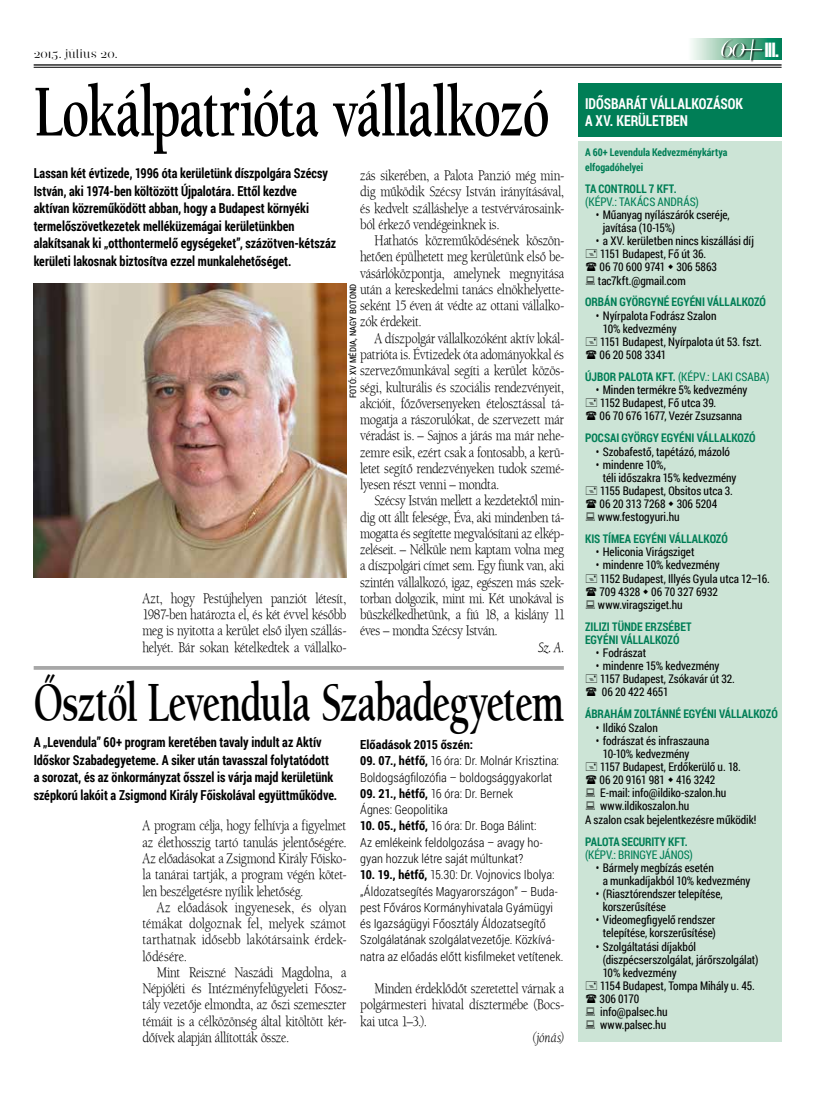
<style>
.page{position:relative;width:833px;height:1099px;background:#fff}
.page>*{position:absolute;margin:0;border:0;box-sizing:border-box;transform-origin:0 0}
.t1{font:75px "Berkeley PFL";letter-spacing:-.01em;color:#000;scale:.7 1}
.t2{font:56.25px "Berkeley PFL";letter-spacing:-.01em;color:#000;scale:.7 1}
.t3{font:700 20px "Roboto Condensed";color:#fff}
.t4{font:15px/16.2px "Berkeley Bk PFL";letter-spacing:.005em;color:#000;text-align:justify;scale:.85 1}
.t5{font:700 15px/17.5px "Roboto Condensed";color:#fff;scale:.9 1}
.t6{font:italic 15px "Berkeley Bk PFL";letter-spacing:.005em;color:#000;scale:.85 1}
.t7{font:700 13.75px/17.5px "Roboto Condensed";color:#000;scale:.9 1}
.t8{font:300 12.5px/16.2px "Roboto Condensed";color:#000}
.t9{font:700 12.5px "Roboto Condensed";letter-spacing:-.005em;color:#000}
.t10{font:12.5px "Narziss Drops";letter-spacing:.04em;color:#000}
.t11{font:11.88px/13.1px "Roboto Condensed";letter-spacing:-.005em;color:#000;scale:.95 1}
.t12{font:700 11.88px/13.1px "Roboto Condensed";color:#007e56;scale:.95 1}
.t13{font:11.88px "Roboto Condensed";letter-spacing:.005em;color:#007e56;scale:.95 1}
.t14{font:11.88px "Roboto Condensed";letter-spacing:-.015em;color:#007e56;scale:.95 1}
.t15{font:11.88px "Roboto Condensed";letter-spacing:-.025em;color:#000;scale:.95 1}
.t16{font:700 10.62px/15px "Roboto Condensed";letter-spacing:.005em;color:#007e56;scale:.95 1}
.t17{font:8.75px "Roboto Condensed";letter-spacing:.02em;color:#000}
.s1{font-weight:700}
</style>
<div class="page">
<svg style="left:691px;top:39px;width:90px;height:21px"></svg>
<hr style="left:34px;top:64px;width:747px;height:2px;background:#000">
<hr style="left:34px;top:67px;width:747px;height:1px;background:#000">
<div style="left:721px;top:39px;width:44px;height:24px;background:#000;opacity:.75"></div>
<svg style="left:720px;top:39px;width:43px;height:21px"></svg>
<div style="left:578px;top:141px;width:203px;height:900px;background:#cce4d6"></div>
<div style="left:578px;top:83px;width:203px;height:53px;background:#007e56"></div>
<hr style="left:34px;top:666px;width:530px;height:3px;background:#a7a7a7">
<img style="left:34px;top:284px;width:312px;height:293px">
<p class="t10" style="left:34px;top:47px;width:85px">2015. július 20.</p>
<h3 class="t3" style="left:764px;top:36px;width:17px">III.</h3>
<h1 class="t1" style="left:34px;top:67px;width:737px">Lokálpatrióta vállalkozó</h1>
<p class="t7" style="left:34px;top:164px;width:338px">Lassan két évtizede, 1996 óta kerületünk díszpolgára Szécsy István, aki 1974-ben költözött Újpalotára. Ettől kezdve aktívan közreműködött abban, hogy a Budapest környéki termelőszövetkezetek melléküzemágai kerületünkben alakítsanak ki „otthontermelő egységeket”, százötven-kétszáz kerületi lakosnak biztosítva ezzel munkalehetőséget.</p>
<p class="t4" style="left:360px;top:168px;width:241px">zás sikerében, a Palota Panzió még min&shy;dig működik Szécsy István irányításával, és kedvelt szálláshelye a testvérvárosaink&shy;ból érkező vendégeinknek is.</p>
<p class="t4" style="left:360px;top:233px;width:241px;text-indent:14px">Hathatós közreműködésének köszön&shy;hetően épülhetett meg kerületünk első be&shy;vásárlóközpontja, amelynek megnyitása után a kereskedelmi tanács elnökhelyette&shy;seként 15 éven át védte az ottani vállalko&shy;zók érdekeit.</p>
<p class="t4" style="left:360px;top:330px;width:241px;text-indent:14px">A díszpolgár vállalkozóként aktív lokál&shy;patrióta is. Évtizedek óta adományokkal és szervezőmunkával segíti a kerület közös&shy;ségi, kulturális és szociális rendezvényeit, akcióit, főzőversenyeken ételosztással tá&shy;mogatja a rászorulókat, de szervezett már véradást is. – Sajnos a járás ma már nehe&shy;zemre esik, ezért csak a fontosabb, a kerü&shy;letet segítő rendezvényeken tudok szemé&shy;lyesen részt venni – mondta.</p>
<p class="t4" style="left:360px;top:493px;width:241px;text-indent:14px">Szécsy István mellett a kezdetektől min&shy;dig ott állt felesége, Éva, aki mindenben tá&shy;mogatta és segítette megvalósítani az elkép&shy;zeléseit. – Nélküle nem kaptam volna meg a díszpolgári címet sem. Egy fiunk van, aki szintén vállalkozó, igaz, egészen más szek&shy;torban dolgozik, mint mi. Két unokával is büszkélkedhetünk, a fiú 18, a kislány 11 éves – mondta Szécsy István.</p>
<p class="t6" style="left:538px;top:638px;width:32px">Sz. A.</p>
<p class="t17" style="left:347px;top:398px;width:115px;rotate:-90deg">Fotó: xv média, Nagy botond</p>
<p class="t4" style="left:142px;top:590px;width:241px">Azt, hogy Pestújhelyen panziót létesít, 1987-ben határozta el, és két évvel később meg is nyitotta a kerület első ilyen szállás&shy;helyét. Bár sokan kételkedtek a vállalko-</p>
<h2 class="t2" style="left:34px;top:669px;width:759px">Ősztől Levendula Szabadegyetem</h2>
<p class="t7" style="left:34px;top:733px;width:339px">A „Levendula” 60+ program keretében tavaly indult az Aktív Időskor Szabadegyeteme. A siker után tavasszal folytatódott a sorozat, és az önkormányzat ősszel is várja majd kerületünk szépkorú lakóit a Zsigmond Király Főiskolával együttműködve.</p>
<p class="t9" style="left:360px;top:736px;width:114px">Előadások 2015 őszén:</p>
<p class="t8" style="left:360px;top:752px;width:200px"><span class="s1">09. 07., hétfő,</span> 16 óra: Dr. Molnár Krisztina:<br>Boldogságfilozófia – boldogsággyakorlat</p>
<p class="t8" style="left:360px;top:785px;width:154px"><span class="s1">09. 21., hétfő,</span> 16 óra: Dr. Bernek<br>Ágnes: Geopolitika</p>
<p class="t8" style="left:360px;top:817px;width:184px"><span class="s1">10. 05., hétfő,</span> 16 óra: Dr. Boga Bálint:<br>Az emlékeink feldolgozása – avagy ho&shy;gyan hozzuk létre saját múltunkat?</p>
<p class="t8" style="left:360px;top:866px;width:205px"><span class="s1">10. 19., hétfő,</span> 15.30: Dr. Vojnovics Ibolya: „Áldozatsegítés Magyarországon” – Buda&shy;pest Főváros Kormányhivatala Gyámügyi és Igazságügyi Főosztály Áldozatsegítő Szolgálatának szolgálatvezetője. Közkívá&shy;natra az előadás előtt kisfilmeket vetítenek.</p>
<p class="t4" style="left:360px;top:980px;width:241px;text-indent:14px">Minden érdeklődőt szeretettel várnak a polgármesteri hivatal dísztermébe (Bocs&shy;kai utca 1–3.).</p>
<p class="t6" style="left:532px;top:1028px;width:39px">(jónás)</p>
<p class="t4" style="left:142px;top:818px;width:241px">A program célja, hogy felhívja a figyelmet az élethosszig tartó tanulás jelentőségére.<br>Az előadásokat a Zsigmond Király Főisko&shy;la tanárai tartják, a program végén kötet&shy;len beszélgetésre nyílik lehetőség.</p>
<p class="t4" style="left:142px;top:899px;width:241px;text-indent:14px">Az előadások ingyenesek, és olyan témákat dolgoznak fel, melyek számot tarthatnak idősebb lakótársaink érdek&shy;lődésére.</p>
<p class="t4" style="left:142px;top:964px;width:241px;text-indent:14px">Mint Reiszné Naszádi Magdolna, a Népjóléti és Intézményfelügyeleti Főosz&shy;tály vezetője elmondta, az őszi szemeszter témáit is a célközönség által kitöltött kér&shy;dőívek alapján állították össze.</p>
<p class="t5" style="left:585px;top:94px;width:177px">Idősbarát Vállalkozások a XV. kerületben</p>
<p class="t16" style="left:585px;top:145px;width:151px">A 60+ Levendula Kedvezménykártya elfogadóhelyei</p>
<p class="t12" style="left:585px;top:181px;width:98px">TA Controll 7 Kft.</p>
<p class="t13" style="left:585px;top:193px;width:81px">(képv.: Takács And</p>
<p class="t13" style="left:677px;top:193px;width:25px">rás)</p>
<p class="t11" style="left:603px;top:208px;width:135px;text-indent:-7px">• Műanyag nyílászárók cseréje, javítása (10-15%)</p>
<p class="t11" style="left:596px;top:234px;width:168px">• a XV. kerületben nincs kiszállási díj<br>1151 Budapest, Fő út 36.<br>06 70 600 9741 306 5863 tac7kft.@gmail.com</p>
<p class="t12" style="left:585px;top:295px;width:192px">Orbán Györgyné egyéni vállalkozó</p>
<p class="t11" style="left:599px;top:308px;width:172px;text-indent:-4px">• Nyírpalota Fodrász Szalon<br>10% kedvezmény<br>1151 Budapest, Nyírpalota út 53. fszt.<br>06 20 508 3341</p>
<p class="t13" style="left:585px;top:368px;width:195px"><span class="s1">Újbor Palota Kft.</span> (képv.: laki csaba)</p>
<p class="t11" style="left:599px;top:383px;width:157px;text-indent:-4px">• Minden termékre 5% kedvezmény<br>1152 Budapest, Fő utca 39.<br>06 70 676 1677, Vezér Zsuzsanna</p>
<p class="t12" style="left:585px;top:431px;width:181px">Pocsai György egyéni vállalkozó</p>
<p class="t11" style="left:596px;top:444px;width:143px">• Szobafestő, tapétázó, mázoló</p>
<p class="t11" style="left:596px;top:457px;width:75px">• mindenre 10%,</p>
<p class="t11" style="left:603px;top:470px;width:142px">téli időszakra 15% kedvezmény</p>
<p class="t11" style="left:600px;top:484px;width:141px">1155 Budapest, Obsitos utca 3.</p>
<p class="t11" style="left:599px;top:497px;width:125px">06 20 313 7268 306 5204</p>
<p class="t11" style="left:598px;top:510px;width:87px">www.festogyuri.hu</p>
<p class="t12" style="left:585px;top:532px;width:152px">Kis Tímea egyéni vállalkozó</p>
<p class="t11" style="left:596px;top:545px;width:105px">• Heliconia Virágsziget</p>
<p class="t11" style="left:596px;top:558px;width:185px">• mindenre 10% kedvezmény<br>1152 Budapest, Illyés Gyula utca 12–16.<br>709 4328 06 70 327 6932 www.viragsziget.hu</p>
<p class="t12" style="left:585px;top:619px;width:112px">Zilizi Tünde Erzsébet egyéni vállalkozó</p>
<p class="t11" style="left:596px;top:646px;width:55px">• Fodrászat</p>
<p class="t11" style="left:600px;top:659px;width:143px;text-indent:-4px">• mindenre 15% kedvezmény<br>1157 Budapest, Zsókavár út 32.<br>06 20 422 4651</p>
<p class="t12" style="left:585px;top:707px;width:204px">Ábrahám Zoltánné egyéni vállalkozó</p>
<p class="t11" style="left:596px;top:720px;width:67px">• Ildikó Szalon</p>
<p class="t11" style="left:596px;top:733px;width:121px">• fodrászat és infraszauna</p>
<p class="t11" style="left:603px;top:746px;width:93px">10‑10% kedvezmény</p>
<p class="t11" style="left:600px;top:759px;width:150px">1157 Budapest, Erdőkerülő u. 18.</p>
<p class="t15" style="left:599px;top:771px;width:123px">06 20 9161 981 416 3242</p>
<p class="t11" style="left:595px;top:786px;width:139px">E-mail: info@ildiko-szalon.hu</p>
<p class="t11" style="left:600px;top:799px;width:95px">www.ildikoszalon.hu</p>
<p class="t11" style="left:585px;top:812px;width:182px">A szalon csak bejelentkezésre működik!</p>
<p class="t12" style="left:585px;top:834px;width:110px">Palota Security Kft.</p>
<p class="t14" style="left:585px;top:846px;width:115px">(képv.: Bringye János)</p>
<p class="t11" style="left:603px;top:860px;width:157px;text-indent:-7px">• Bármely megbízás esetén<br>a munkadíjakból 10% kedvezmény</p>
<p class="t11" style="left:603px;top:886px;width:128px;text-indent:-7px">• (Riasztórendszer telepítése, korszerűsítése</p>
<p class="t11" style="left:595px;top:913px;width:128px;text-align:center">• Videomegfigyelő rendszer telepítése, korszerűsítése)</p>
<p class="t11" style="left:599px;top:939px;width:169px;text-indent:-4px">• Szolgáltatási díjakból (diszpécserszolgálat, járőrszolgálat)<br>10% kedvezmény<br>1154 Budapest, Tompa Mihály u. 45.<br>306 0170<br>info@palsec.hu<br>www.palsec.hu</p>
</div>
